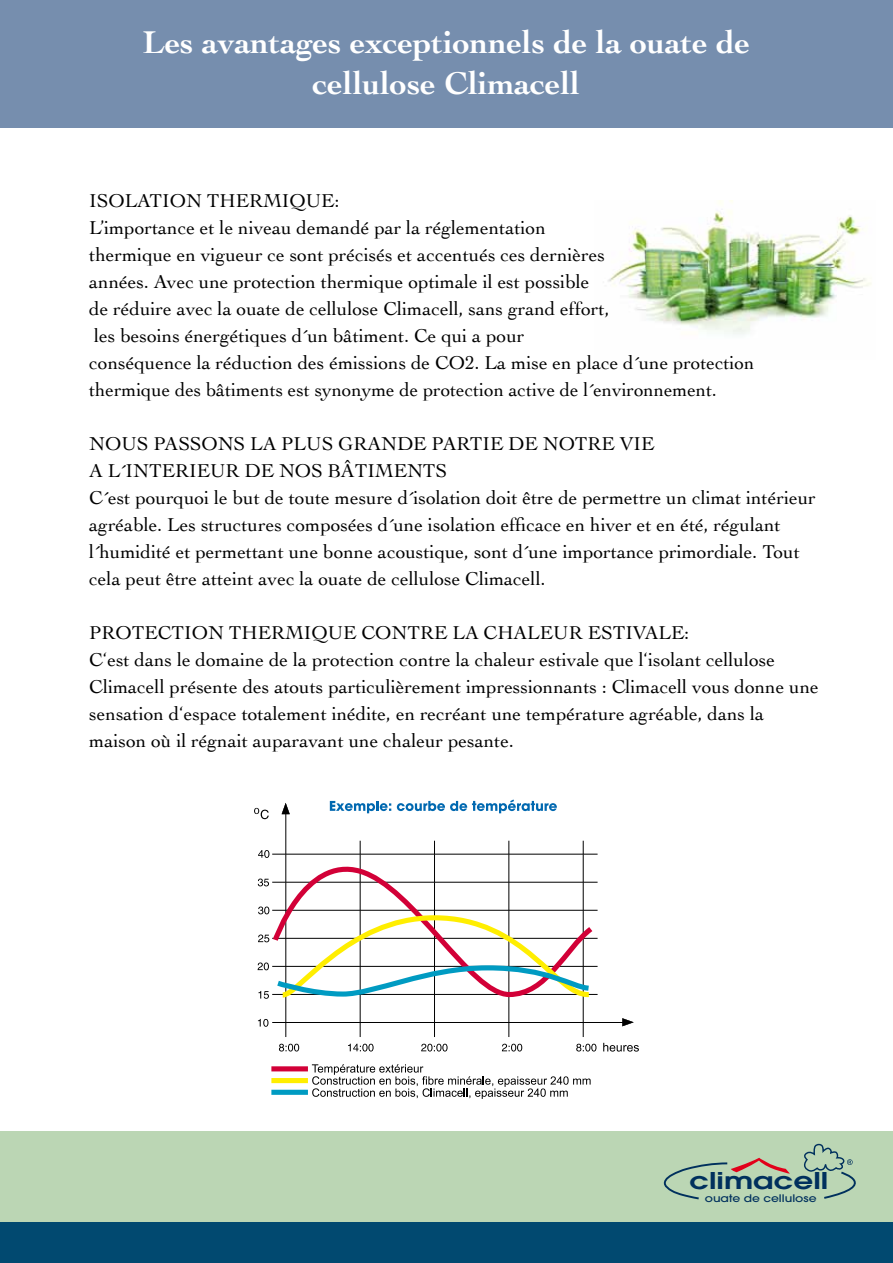
<style>
.page{position:relative;width:893px;height:1263px;background:#fff}
.page>*{position:absolute;margin:0;border:0;box-sizing:border-box;transform-origin:0 0}
.t1{font:700 33px/40.5px "Cochin";color:#fff;text-align:center}
.t2{font:600 22.95px "Avant Garde";color:#00305d;scale:1.35 1}
.t3{font:19.5px/27px "Cochin";color:#000}
.t4{font:500 10.35px "Avant Garde";color:#00305d;scale:1.18 1}
</style>
<div class="page">
<div style="left:0;top:1213px;width:893px;height:50px;background:#014970"></div>
<div style="left:0;top:1131px;width:893px;height:91px;background:#bbd6b4"></div>
<div style="left:0;top:0;width:893px;height:128px;background:#768eae"></div>
<img style="left:608px;top:201px;width:263px;height:134px">
<svg style="left:804px;top:1143px;width:52px;height:56px"></svg>
<svg style="left:663px;top:1158px;width:127px;height:42px"></svg>
<div style="left:271px;top:1066px;width:37px;height:5px;background:#d20037"></div>
<div style="left:271px;top:1078px;width:37px;height:5px;background:#fe0"></div>
<div style="left:271px;top:1090px;width:37px;height:5px;background:#009bc2"></div>
<hr style="left:285px;top:809px;width:1px;height:228px;background:#000">
<hr style="left:360px;top:841px;width:1px;height:196px;background:#000">
<hr style="left:434px;top:841px;width:1px;height:196px;background:#000">
<hr style="left:508px;top:841px;width:1px;height:196px;background:#000">
<hr style="left:583px;top:841px;width:1px;height:196px;background:#000">
<hr style="left:272px;top:1022px;width:351px;height:1px;background:#000">
<hr style="left:272px;top:854px;width:326px;height:1px;background:#000">
<svg style="left:258px;top:1019px;width:10px;height:8px"></svg>
<svg style="left:258px;top:878px;width:11px;height:8px"></svg>
<svg style="left:258px;top:850px;width:11px;height:8px"></svg>
<svg style="left:279px;top:1044px;width:20px;height:7px"></svg>
<svg style="left:348px;top:1044px;width:26px;height:7px"></svg>
<svg style="left:421px;top:1044px;width:27px;height:7px"></svg>
<svg style="left:502px;top:1044px;width:20px;height:7px"></svg>
<svg style="left:576px;top:1044px;width:20px;height:7px"></svg>
<svg style="left:272px;top:855px;width:326px;height:140px"></svg>
<svg style="left:258px;top:906px;width:336px;height:94px"></svg>
<svg style="left:282px;top:803px;width:8px;height:11px"></svg>
<svg style="left:622px;top:1018px;width:12px;height:8px"></svg>
<svg style="left:254px;top:808px;width:15px;height:11px"></svg>
<svg style="left:330px;top:801px;width:61px;height:12px"></svg>
<svg style="left:397px;top:799px;width:160px;height:14px"></svg>
<svg style="left:312px;top:1064px;width:279px;height:35px"></svg>
<svg style="left:603px;top:1043px;width:36px;height:8px"></svg>
<h1 class="t1" style="left:143px;top:22px;width:608px">Les avantages exceptionnels de la ouate de cellulose Climacell</h1>
<p class="t3" style="left:89px;top:187px;width:666px">ISOLATION THERMIQUE:<br>L’importance et le niveau demandé par la réglementation<br>thermique en vigueur ce sont précisés et accentués ces dernières<br>années. Avec une protection thermique optimale il est possible<br>de réduire avec la ouate de cellulose Climacell, sans grand effort,<br>les besoins énergétiques d´un bâtiment. Ce qui a pour<br>conséquence la réduction des émissions de CO2. La mise en place d´une protection thermique des bâtiments est synonyme de protection active de l´environnement.</p>
<p class="t3" style="left:89px;top:430px;width:728px">NOUS PASSONS LA PLUS GRANDE PARTIE DE NOTRE VIE<br>A L´INTERIEUR DE NOS BÂTIMENTS<br>C´est pourquoi le but de toute mesure d´isolation doit être de permettre un climat intérieur agréable. Les structures composées d´une isolation efficace en hiver et en été, régulant l´humidité et permettant une bonne acoustique, sont d´une importance primordiale. Tout cela peut être atteint avec la ouate de cellulose Climacell.</p>
<p class="t3" style="left:89px;top:620px;width:731px">PROTECTION THERMIQUE CONTRE LA CHALEUR ESTIVALE:<br>C‘est dans le domaine de la protection contre la chaleur estivale que l‘isolant cellulose Climacell présente des atouts particulièrement impressionnants : Climacell vous donne une sensation d‘espace totalement inédite, en recréant une température agréable, dans la maison où il régnait auparavant une chaleur pesante.</p>
<p class="t2" style="left:689px;top:1165px;width:104px">climacell</p>
<p class="t4" style="left:705px;top:1192px;width:96px">ouate de cellulose</p>
</div>
